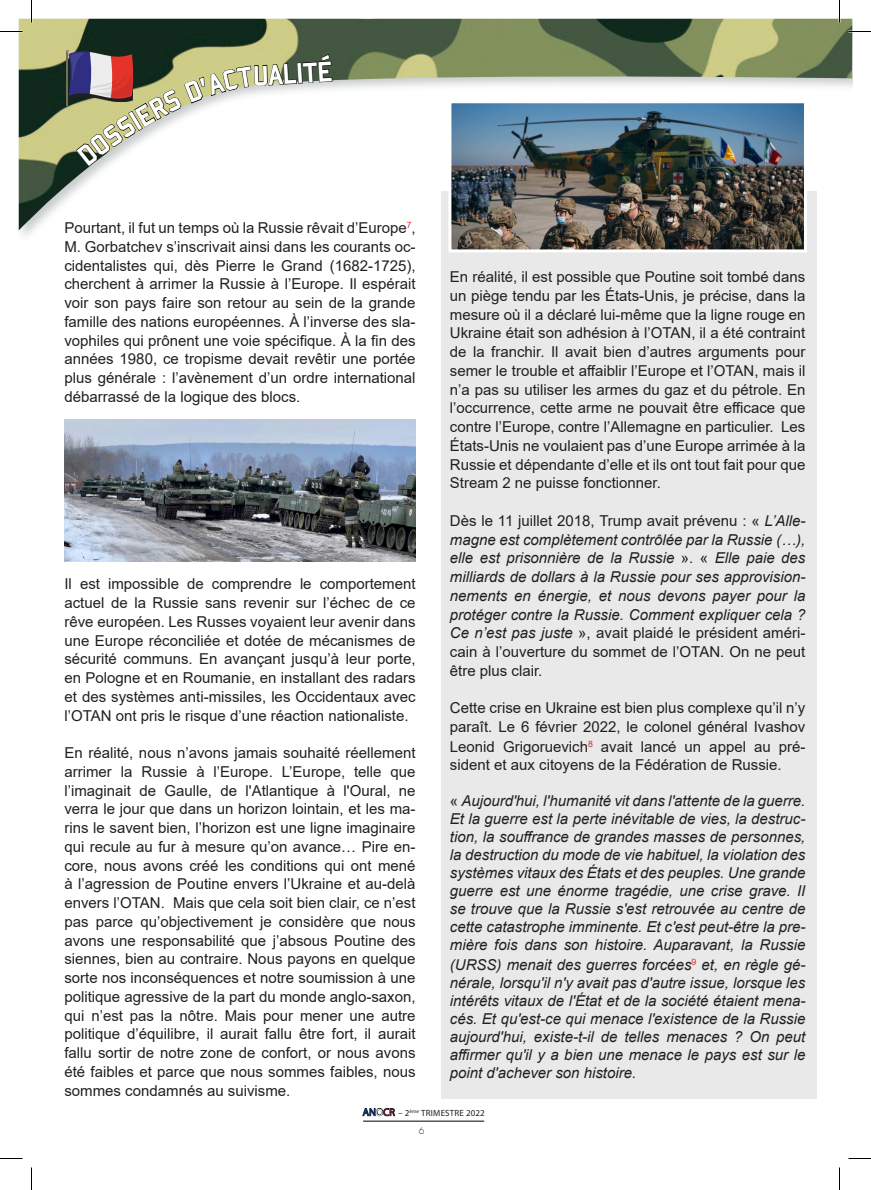
<style>
.page{position:relative;width:871px;height:1190px;background:#fff}
.page>*{position:absolute;margin:0;border:0;box-sizing:border-box;transform-origin:0 0}
.t1{font:30.9px "Bombardier";color:#fff}
.t2{font:15px/18.8px "Arial";color:#231f20;text-align:justify}
.t3{font:italic 15px/18px "Arial";color:#231f20;text-align:justify}
.t4{font:10.5px "Myriad Pro";color:#083e89}
.t5{font:300 9.15px "Futura";color:#231f20}
.t6{font:9px "Myriad Pro";letter-spacing:.02em;color:#231f20}
.s1{font-style:normal}
.s2{color:#fff}
.s3{color:#821735}
</style>
<div class="page">
<img style="left:64px;top:419px;width:352px;height:142px">
<img style="left:19px;top:19px;width:833px;height:211px">
<svg style="left:362px;top:1108px;width:34px;height:9px"></svg>
<hr style="left:363px;top:1121px;width:121px;height:1px;background:#000">
<div style="left:441px;top:192px;width:376px;height:907px;background:#e9e9e9"></div>
<img style="left:452px;top:104px;width:351px;height:144px">
<div style="left:448px;top:100px;width:359px;height:152px;border:3px solid #fff"></div>
<hr style="left:838px;top:0;width:2px;height:22px;background:#fff">
<svg style="left:0;top:31px;width:22px;height:1px"></svg>
<svg style="left:848px;top:31px;width:23px;height:1px"></svg>
<svg style="left:0;top:1158px;width:22px;height:1px"></svg>
<svg style="left:848px;top:1158px;width:23px;height:1px"></svg>
<svg style="left:31px;top:0;width:1px;height:22px"></svg>
<svg style="left:31px;top:1167px;width:1px;height:23px"></svg>
<svg style="left:839px;top:0;width:1px;height:22px"></svg>
<svg style="left:839px;top:1167px;width:1px;height:23px"></svg>
<svg style="left:66px;top:50px;width:267px;height:117px"></svg>
<h1 class="t1" style="left:267px;top:59px;width:51px;rotate:-4deg">ALIT</h1>
<p class="t2" style="left:64px;top:218px;width:353px">Pourtant, il fut un temps où la Russie rêvait d’Europe<sup>7</sup>, M. Gorbatchev s’inscrivait ainsi dans les courants oc&shy;cidentalistes qui, dès Pierre le Grand (1682-1725), cherchent à arrimer la Russie à l’Europe. Il espérait voir son pays faire son retour au sein de la grande famille des nations européennes. À l’inverse des sla&shy;vophiles qui prônent une voie spécifique. À la fin des années 1980, ce tropisme devait revêtir une portée plus générale : l’avènement d’un ordre international débarrassé de la logique des blocs.</p>
<p class="t2" style="left:450px;top:267px;width:357px">En réalité, il est possible que Poutine soit tombé dans un piège tendu par les États-Unis, je précise, dans la mesure où il a déclaré lui-même que la ligne rouge en Ukraine était son adhésion à l’OTAN, il a été contraint de la franchir. Il avait bien d’autres arguments pour semer le trouble et affaiblir l’Europe et l’OTAN, mais il n’a pas su utiliser les armes du gaz et du pétrole. En l’occurrence, cette arme ne pouvait être efficace que contre l’Europe, contre l’Allemagne en particulier. Les États-Unis ne voulaient pas d’une Europe arrimée à la Russie et dépendante d’elle et ils ont tout fait pour que Stream 2 ne puisse fonctionner.</p>
<p class="t3" style="left:450px;top:511px;width:357px;line-height:18.8px"><span class="s1">Dès le 11 juillet 2018, Trump avait prévenu : «</span> L’Alle&shy;magne est complètement contrôlée par la Russie (…), elle est prisonnière de la Russie <span class="s1">». «</span> Elle paie des milliards de dollars à la Russie pour ses approvision&shy;nements en énergie, et nous devons payer pour la protéger contre la Russie. Comment expliquer cela ?<br>Ce n’est pas juste <span class="s1">», avait plaidé le président améri&shy;cain à l’ouverture du sommet de l’OTAN. On ne peut être plus clair.</span></p>
<p class="t2" style="left:450px;top:698px;width:357px">Cette crise en Ukraine est bien plus complexe qu’il n’y paraît. Le 6 février 2022, le colonel général Ivashov Leonid Grigoruevich<sup>8</sup> avait lancé un appel au pré&shy;sident et aux citoyens de la Fédération de Russie.</p>
<p class="t3" style="left:450px;top:792px;width:357px"><span class="s1">«</span> Aujourd'hui, l'humanité vit dans l'attente de la guerre.<br>Et la guerre est la perte inévitable de vies, la destruc&shy;tion, la souffrance de grandes masses de personnes, la destruction du mode de vie habituel, la violation des systèmes vitaux des États et des peuples. Une grande guerre est une énorme tragédie, une crise grave. II se trouve que la Russie s'est retrouvée au centre de cette catastrophe imminente. Et c'est peut-être la pre&shy;mière fois dans son histoire. Auparavant, la Russie</p>
<p class="t3" style="left:450px;top:956px;width:357px">(URSS) menait des guerres forcées<sup>9</sup> et, en règle gé&shy;nérale, lorsqu'il n'y avait pas d'autre issue, lorsque les intérêts vitaux de l'État et de la société étaient mena&shy;cés. Et qu'est-ce qui menace l'existence de la Russie aujourd'hui, existe-t-il de telles menaces ? On peut affirmer qu'il y a bien une menace le pays est sur le point d'achever son histoire.</p>
<p class="t2" style="left:64px;top:575px;width:353px">Il est impossible de comprendre le comportement actuel de la Russie sans revenir sur l’échec de ce rêve européen. Les Russes voyaient leur avenir dans une Europe réconciliée et dotée de mécanismes de sécurité communs. En avançant jusqu’à leur porte, en Pologne et en Roumanie, en installant des radars et des systèmes anti-missiles, les Occidentaux avec l’OTAN ont pris le risque d’une réaction nationaliste.</p>
<p class="t2" style="left:64px;top:743px;width:353px">En réalité, nous n’avons jamais souhaité réellement arrimer la Russie à l’Europe. L’Europe, telle que l’imaginait de Gaulle, de l'Atlantique à l'Oural, ne verra le jour que dans un horizon lointain, et les ma&shy;rins le savent bien, l’horizon est une ligne imaginaire qui recule au fur à mesure qu’on avance… Pire en&shy;core, nous avons créé les conditions qui ont mené à l’agression de Poutine envers l’Ukraine et au-delà envers l’OTAN. Mais que cela soit bien clair, ce n’est pas parce qu’objectivement je considère que nous avons une responsabilité que j’absous Poutine des siennes, bien au contraire. Nous payons en quelque sorte nos inconséquences et notre soumission à une politique agressive de la part du monde anglo-saxon, qui n’est pas la nôtre. Mais pour mener une autre politique d’équilibre, il aurait fallu être fort, il aurait fallu sortir de notre zone de confort, or nous avons été faibles et parce que nous sommes faibles, nous sommes condamnés au suivisme.</p>
<p class="t4" style="left:363px;top:1105px;width:34px">AN<span class="s2">O</span><span class="s3">CR</span></p>
<p class="t6" style="left:398px;top:1107px;width:88px">– 2<sup>ème</sup> TRIMESTRE 2022</p>
<p class="t5" style="left:419px;top:1125px;width:7px">6</p>
</div>
